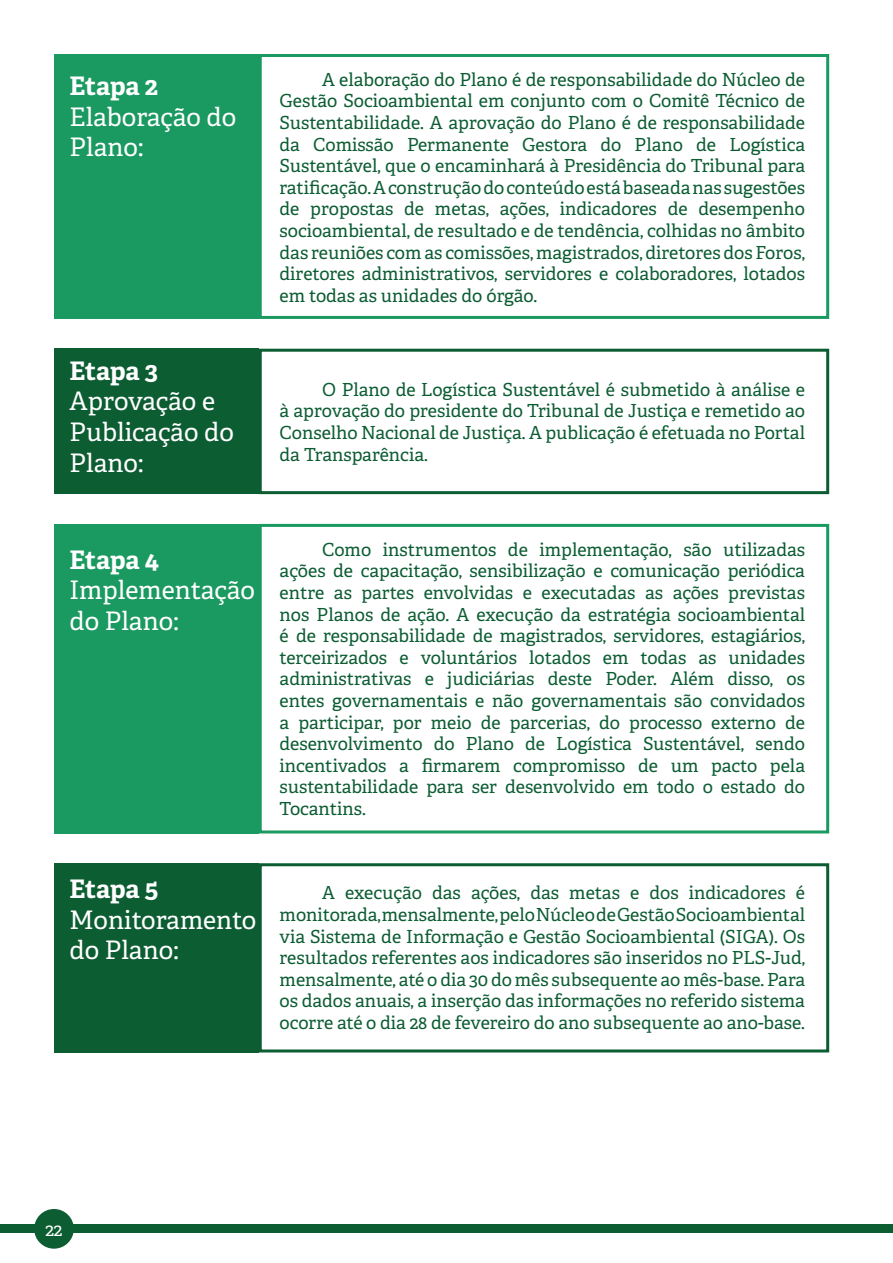
<style>
.page{position:relative;width:893px;height:1263px;background:#fff}
.page>*{position:absolute;margin:0;border:0;box-sizing:border-box;transform-origin:0 0}
.Chapters{font:25.5px/30.6px "Adelle";color:#fff}
.Chapters-2{font:700 25.5px "Adelle";letter-spacing:-.01em;color:#fff}
.t1{font:18px/21.6px "Adelle";color:#0d5d33;text-align:justify}
.t2{font:18px "Adelle";color:#fff}
</style>
<div class="page">
<div style="left:54px;top:54px;width:205px;height:265px;background:#1a9960"></div>
<div style="left:54px;top:524px;width:205px;height:309px;background:#1a9960"></div>
<div style="left:54px;top:349px;width:205px;height:145px;background:#0d5d33"></div>
<div style="left:54px;top:863px;width:205px;height:189px;background:#0d5d33"></div>
<div style="left:259px;top:54px;width:570px;height:265px;border:3px solid #1a9a61"></div>
<div style="left:259px;top:524px;width:570px;height:309px;border:3px solid #1a9a61"></div>
<div style="left:259px;top:349px;width:570px;height:145px;border:3px solid #0d5d33"></div>
<div style="left:259px;top:863px;width:570px;height:189px;border:3px solid #0d5d33"></div>
<div style="left:0;top:1224px;width:893px;height:9px;background:#0d5d33"></div>
<div style="left:34px;top:1209px;width:40px;height:40px;background:#0d5d33;border-radius:50%"></div>
<p class="Chapters-2" style="left:70px;top:70px;width:90px">Etapa 2</p>
<p class="Chapters" style="left:70px;top:102px;width:168px">Elaboração do<br>Plano:</p>
<p class="Chapters-2" style="left:70px;top:355px;width:90px">Etapa 3</p>
<p class="Chapters" style="left:70px;top:386px;width:166px">Aprovação e<br>Publicação do<br>Plano:</p>
<p class="t1" style="left:280px;top:69px;width:527px;text-indent:43px">A elaboração do Plano é de responsabilidade do Núcleo de Gestão Socioambiental em conjunto com o Comitê Técnico de Sustentabilidade. A aprovação do Plano é de responsabilidade da Comissão Permanente Gestora do Plano de Logística Sustentável, que o encaminhará à Presidência do Tribunal para ratificação. A construção do conteúdo está baseada nas sugestões de propostas de metas, ações, indicadores de desempenho socioambiental, de resultado e de tendência, colhidas no âmbito das reuniões com as comissões, magistrados, diretores dos Foros, diretores administrativos, servidores e colaboradores, lotados em todas as unidades do órgão.</p>
<p class="t1" style="left:280px;top:379px;width:527px;text-indent:43px">O Plano de Logística Sustentável é submetido à análise e à aprovação do presidente do Tribunal de Justiça e remetido ao Conselho Nacional de Justiça. A publicação é efetuada no Portal da Transparência.</p>
<p class="Chapters-2" style="left:70px;top:543px;width:91px">Etapa 4</p>
<p class="Chapters" style="left:70px;top:575px;width:187px">Implementação do Plano:</p>
<p class="t1" style="left:280px;top:539px;width:527px;text-indent:43px">Como instrumentos de implementação, são utilizadas ações de capacitação, sensibilização e comunicação periódica entre as partes envolvidas e executadas as ações previstas nos Planos de ação. A execução da estratégia socioambiental é de responsabilidade de magistrados, servidores, estagiários, terceirizados e voluntários lotados em todas as unidades administrativas e judiciárias deste Poder. Além disso, os entes governamentais e não governamentais são convidados a participar, por meio de parcerias, do processo externo de desenvolvimento do Plano de Logística Sustentável, sendo incentivados a firmarem compromisso de um pacto pela sustentabilidade para ser desenvolvido em todo o estado do Tocantins.</p>
<p class="Chapters-2" style="left:70px;top:873px;width:91px">Etapa 5</p>
<p class="Chapters" style="left:70px;top:905px;width:188px">Monitoramento do Plano:</p>
<p class="t1" style="left:280px;top:882px;width:527px;text-indent:43px">A execução das ações, das metas e dos indicadores é monitorada, mensalmente, pelo Núcleo de Gestão Socioambiental via Sistema de Informação e Gestão Socioambiental (SIGA). Os resultados referentes aos indicadores são inseridos no PLS-Jud, mensalmente, até o dia 30 do mês subsequente ao mês-base. Para os dados anuais, a inserção das informações no referido sistema ocorre até o dia 28 de fevereiro do ano subsequente ao ano-base.</p>
<p class="t2" style="left:45px;top:1218px;width:19px">22</p>
</div>
